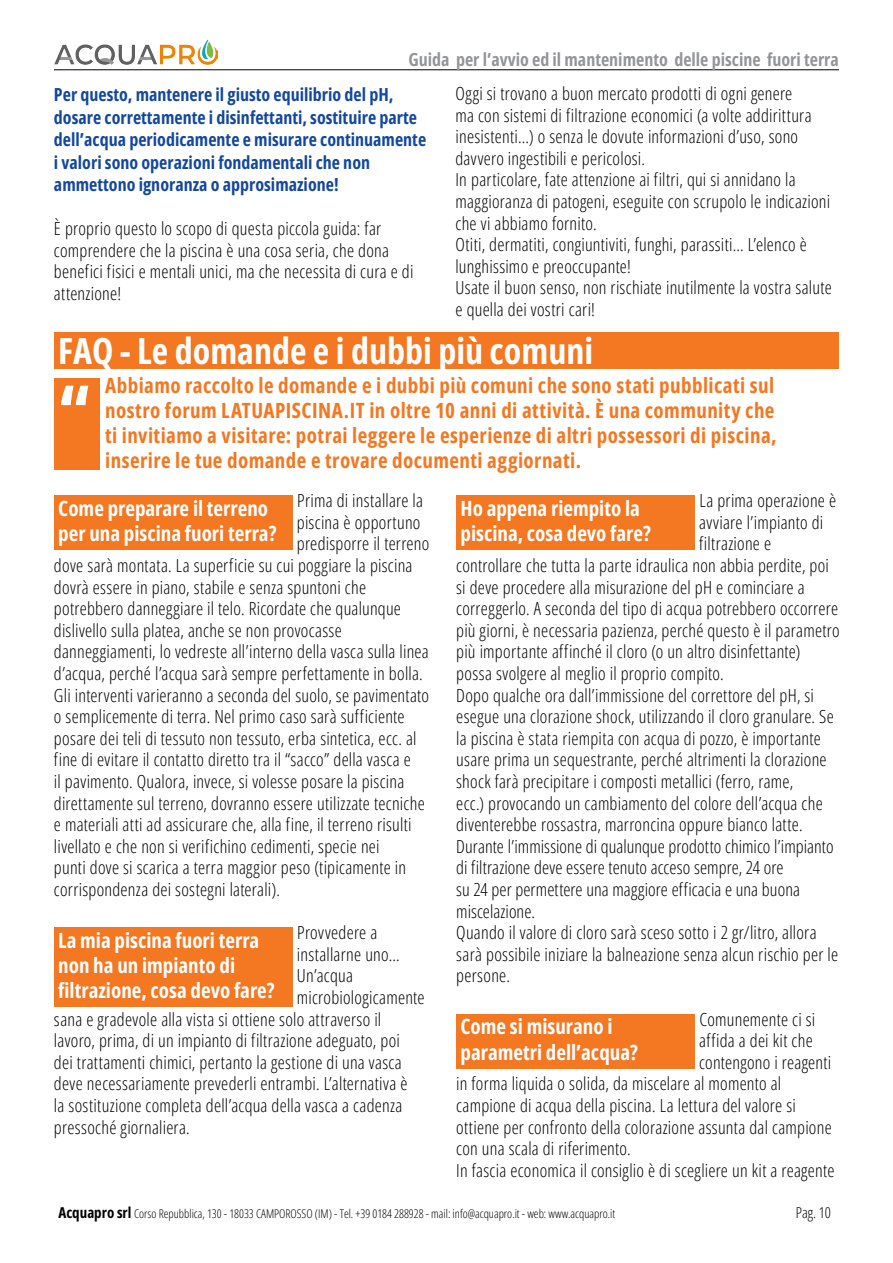
<style>
.page{position:relative;width:893px;height:1263px;background:#fff}
.page>*{position:absolute;margin:0;border:0;box-sizing:border-box;transform-origin:0 0}
.t1{font:700 72px "Open Sans Condensed";color:#fff}
.t2{font:700 36px "Open Sans Condensed";color:#fff}
.t3{font:700 21px/25.2px "Open Sans Condensed";letter-spacing:.02em;color:#f47721;text-align:justify}
.t4{font:700 21px/25.2px "Open Sans Condensed";color:#fff}
.t5{font:300 18px/21.6px "Open Sans Condensed";letter-spacing:.015em;color:#000}
.t6{font:700 18px/22.5px "Open Sans Condensed";color:#14489f}
.t7{font:700 18px "Open Sans Condensed";color:#939598}
.t8{font:300 15px "Open Sans Condensed";color:#000}
.t9{font:300 12px "Open Sans Condensed";color:#000}
.s1{font-weight:700;font-size:15px}
</style>
<div class="page">
<img style="left:54px;top:40px;width:164px;height:24px">
<hr style="left:54px;top:69px;width:785px;height:1px;background:#000">
<div style="left:54px;top:332px;width:785px;height:37px;background:#f47721"></div>
<div style="left:54px;top:378px;width:46px;height:92px;background:#f47721"></div>
<div style="left:54px;top:495px;width:239px;height:55px;background:#f47721"></div>
<div style="left:54px;top:927px;width:239px;height:80px;background:#f47721"></div>
<div style="left:456px;top:495px;width:239px;height:55px;background:#f47721"></div>
<div style="left:456px;top:1014px;width:239px;height:54px;background:#f47721"></div>
<p class="t7" style="left:408px;top:46px;width:432px">Guida per l’avvio ed il mantenimento delle piscine fuori terra</p>
<p class="t6" style="left:54px;top:83px;width:374px">Per questo, mantenere il giusto equilibrio del pH, dosare correttamente i disinfettanti, sostituire parte dell’acqua periodicamente e misurare continuamente i valori sono operazioni fondamentali che non ammettono ignoranza o approsimazione!</p>
<p class="t5" style="left:54px;top:217px;width:361px">È proprio questo lo scopo di questa piccola guida: far comprendere che la piscina è una cosa seria, che dona benefici fisici e mentali unici, ma che necessita di cura e di attenzione!</p>
<p class="t5" style="left:455px;top:82px;width:378px">Oggi si trovano a buon mercato prodotti di ogni genere<br>ma con sistemi di filtrazione economici (a volte addirittura inesistenti...) o senza le dovute informazioni d’uso, sono davvero ingestibili e pericolosi.<br>In particolare, fate attenzione ai filtri, qui si annidano la maggioranza di patogeni, eseguite con scrupolo le indicazioni che vi abbiamo fornito.<br>Otiti, dermatiti, congiuntiviti, funghi, parassiti... L’elenco è lunghissimo e preoccupante!<br>Usate il buon senso, non rischiate inutilmente la vostra salute e quella dei vostri cari!</p>
<h2 class="t2" style="left:58px;top:325px;width:536px">FAQ - Le domande e i dubbi più comuni</h2>
<p class="t3" style="left:105px;top:372px;width:673px">Abbiamo raccolto le domande e i dubbi più comuni che sono stati pubblicati sul nostro forum LATUAPISCINA.IT in oltre 10 anni di attività. È una community che ti invitiamo a visitare: potrai leggere le esperienze di altri possessori di piscina, inserire le tue domande e trovare documenti aggiornati.</p>
<h1 class="t1" style="left:59px;top:359px;width:34px">“</h1>
<p class="t4" style="left:58px;top:495px;width:220px">Come preparare il terreno per una piscina fuori terra?</p>
<p class="t5" style="left:297px;top:489px;width:127px">Prima di installare la</p>
<p class="t5" style="left:297px;top:511px;width:125px">piscina è opportuno</p>
<p class="t5" style="left:297px;top:533px;width:134px">predisporre il terreno</p>
<p class="t5" style="left:54px;top:554px;width:360px">dove sarà montata. La superficie su cui poggiare la piscina</p>
<p class="t5" style="left:54px;top:576px;width:314px">dovrà essere in piano, stabile e senza spuntoni che</p>
<p class="t5" style="left:54px;top:597px;width:349px">potrebbero danneggiare il telo. Ricordate che qualunque</p>
<p class="t5" style="left:54px;top:619px;width:289px">dislivello sulla platea, anche se non provocasse</p>
<p class="t5" style="left:54px;top:641px;width:376px">danneggiamenti, lo vedreste all’interno della vasca sulla linea</p>
<p class="t5" style="left:54px;top:662px;width:370px">d’acqua, perché l’acqua sarà sempre perfettamente in bolla.</p>
<p class="t5" style="left:54px;top:684px;width:377px">Gli interventi varieranno a seconda del suolo, se pavimentato</p>
<p class="t5" style="left:54px;top:705px;width:352px">o semplicemente di terra. Nel primo caso sarà sufficiente</p>
<p class="t5" style="left:54px;top:727px;width:364px">posare dei teli di tessuto non tessuto, erba sintetica, ecc. al</p>
<p class="t5" style="left:54px;top:749px;width:359px">fine di evitare il contatto diretto tra il “sacco” della vasca e</p>
<p class="t5" style="left:54px;top:770px;width:352px">il pavimento. Qualora, invece, si volesse posare la piscina</p>
<p class="t5" style="left:54px;top:792px;width:372px">direttamente sul terreno, dovranno essere utilizzate tecniche</p>
<p class="t5" style="left:54px;top:813px;width:359px">e materiali atti ad assicurare che, alla fine, il terreno risulti</p>
<p class="t5" style="left:54px;top:835px;width:327px">livellato e che non si verifichino cedimenti, specie nei</p>
<p class="t5" style="left:54px;top:857px;width:354px">punti dove si scarica a terra maggior peso (tipicamente in</p>
<p class="t5" style="left:54px;top:878px;width:228px">corrispondenza dei sostegni laterali).</p>
<p class="t4" style="left:58px;top:927px;width:218px">La mia piscina fuori terra non ha un impianto di filtrazione, cosa devo fare?</p>
<p class="t5" style="left:297px;top:921px;width:82px">Provvedere a</p>
<p class="t5" style="left:297px;top:943px;width:104px">installarne uno...</p>
<p class="t5" style="left:297px;top:965px;width:58px">Un’acqua</p>
<p class="t5" style="left:297px;top:986px;width:129px">microbiologicamente</p>
<p class="t5" style="left:54px;top:1008px;width:329px">sana e gradevole alla vista si ottiene solo attraverso il</p>
<p class="t5" style="left:54px;top:1029px;width:347px">lavoro, prima, di un impianto di filtrazione adeguato, poi</p>
<p class="t5" style="left:54px;top:1051px;width:349px">dei trattamenti chimici, pertanto la gestione di una vasca</p>
<p class="t5" style="left:54px;top:1073px;width:355px">deve necessariamente prevederli entrambi. L’alternativa è</p>
<p class="t5" style="left:54px;top:1094px;width:350px">la sostituzione completa dell’acqua della vasca a cadenza</p>
<p class="t5" style="left:54px;top:1116px;width:137px">pressoché giornaliera.</p>
<p class="t4" style="left:460px;top:495px;width:192px">Ho appena riempito la piscina, cosa devo fare?</p>
<p class="t5" style="left:699px;top:489px;width:138px">La prima operazione è</p>
<p class="t5" style="left:699px;top:511px;width:126px">avviare l’impianto di</p>
<p class="t5" style="left:699px;top:533px;width:74px">filtrazione e</p>
<p class="t5" style="left:456px;top:554px;width:374px">controllare che tutta la parte idraulica non abbia perdite, poi</p>
<p class="t5" style="left:456px;top:576px;width:350px">si deve procedere alla misurazione del pH e cominciare a</p>
<p class="t5" style="left:456px;top:597px;width:383px">correggerlo. A seconda del tipo di acqua potrebbero occorrere</p>
<p class="t5" style="left:456px;top:619px;width:385px">più giorni, è necessaria pazienza, perché questo è il parametro</p>
<p class="t5" style="left:456px;top:641px;width:346px">più importante affinché il cloro (o un altro disinfettante)</p>
<p class="t5" style="left:456px;top:662px;width:269px">possa svolgere al meglio il proprio compito.</p>
<p class="t5" style="left:456px;top:684px;width:359px">Dopo qualche ora dall’immissione del correttore del pH, si</p>
<p class="t5" style="left:456px;top:705px;width:379px">esegue una clorazione shock, utilizzando il cloro granulare. Se</p>
<p class="t5" style="left:456px;top:727px;width:366px">la piscina è stata riempita con acqua di pozzo, è importante</p>
<p class="t5" style="left:456px;top:749px;width:372px">usare prima un sequestrante, perché altrimenti la clorazione</p>
<p class="t5" style="left:456px;top:770px;width:338px">shock farà precipitare i composti metallici (ferro, rame,</p>
<p class="t5" style="left:456px;top:792px;width:368px">ecc.) provocando un cambiamento del colore dell’acqua che</p>
<p class="t5" style="left:456px;top:813px;width:348px">diventerebbe rossastra, marroncina oppure bianco latte.</p>
<p class="t5" style="left:456px;top:835px;width:379px">Durante l’immissione di qualunque prodotto chimico l’impianto</p>
<p class="t5" style="left:456px;top:857px;width:329px">di filtrazione deve essere tenuto acceso sempre, 24 ore</p>
<p class="t5" style="left:456px;top:878px;width:345px">su 24 per permettere una maggiore efficacia e una buona</p>
<p class="t5" style="left:456px;top:900px;width:80px">miscelazione.</p>
<p class="t5" style="left:456px;top:921px;width:362px">Quando il valore di cloro sarà sceso sotto i 2 gr/litro, allora</p>
<p class="t5" style="left:456px;top:943px;width:383px">sarà possibile iniziare la balneazione senza alcun rischio per le</p>
<p class="t5" style="left:456px;top:965px;width:55px">persone.</p>
<p class="t4" style="left:460px;top:1013px;width:179px">Come si misurano i parametri dell’acqua?</p>
<p class="t5" style="left:699px;top:1008px;width:117px">Comunemente ci si</p>
<p class="t5" style="left:699px;top:1029px;width:115px">affida a dei kit che</p>
<p class="t5" style="left:699px;top:1051px;width:134px">contengono i reagenti</p>
<p class="t5" style="left:456px;top:1073px;width:326px">in forma liquida o solida, da miscelare al momento al</p>
<p class="t5" style="left:456px;top:1094px;width:341px">campione di acqua della piscina. La lettura del valore si</p>
<p class="t5" style="left:456px;top:1116px;width:377px">ottiene per confronto della colorazione assunta dal campione</p>
<p class="t5" style="left:456px;top:1137px;width:176px">con una scala di riferimento.</p>
<p class="t5" style="left:456px;top:1159px;width:380px">In fascia economica il consiglio è di scegliere un kit a reagente</p>
<p class="t9" style="left:58px;top:1205px;width:558px"><span class="s1">Acquapro srl</span> Corso Repubblica, 130 - 18033 CAMPOROSSO (IM) - Tel. +39 0184 288928 - mail: info@acquapro.it - web: www.acquapro.it</p>
<p class="t8" style="left:796px;top:1202px;width:37px">Pag. 10</p>
</div>
